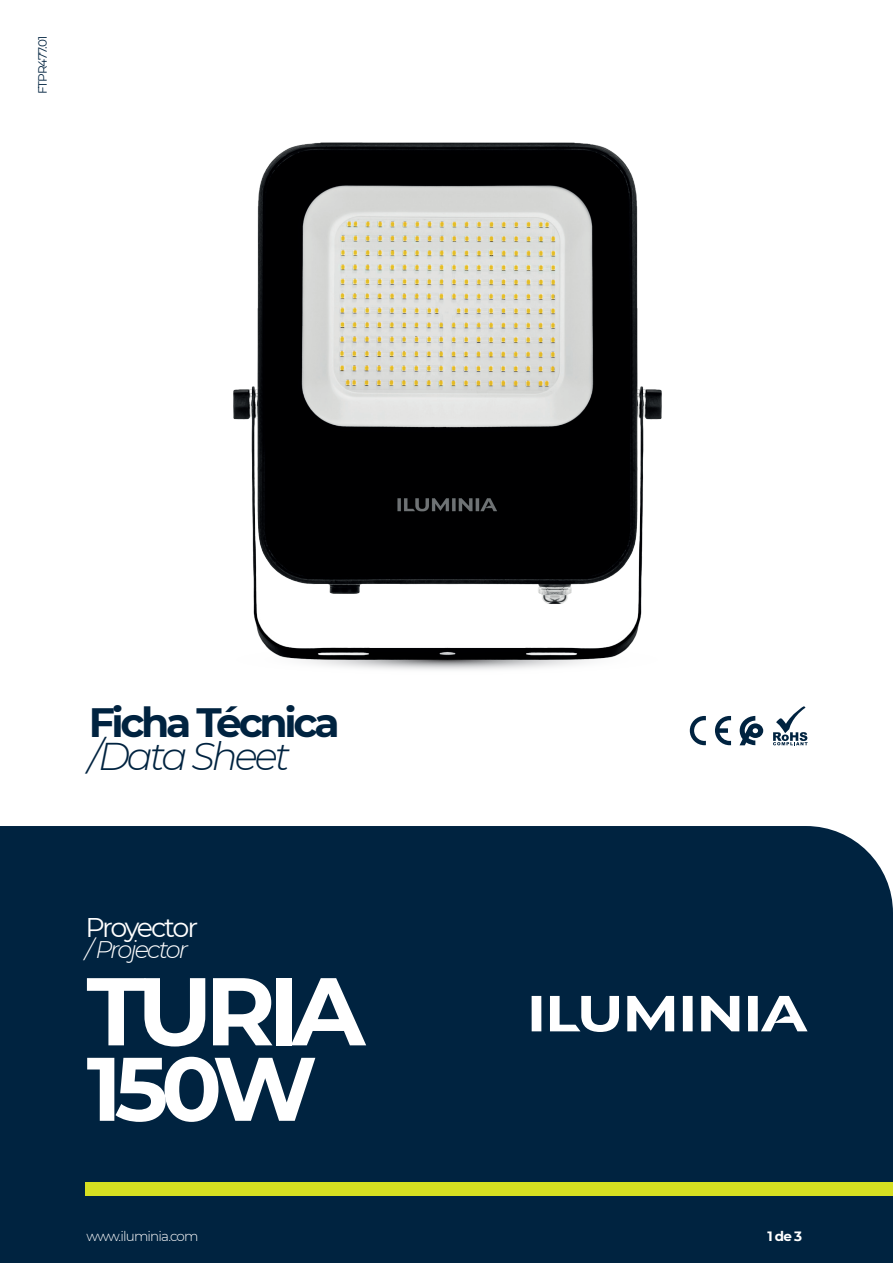
<style>
.page{position:relative;width:893px;height:1263px;background:#fff}
.page>*{position:absolute;margin:0;border:0;box-sizing:border-box;transform-origin:0 0}
.t1{font:700 96px "Montserrat";letter-spacing:-.08em;color:#fff}
.t2{font:700 90px "Montserrat";color:#fff}
.t3{font:700 40.95px "Montserrat";letter-spacing:-.08em;color:#002340}
.t4{font:italic 300 38.7px "Montserrat";letter-spacing:-.08em;color:#002340}
.t5{font:27px "Montserrat";letter-spacing:-.095em;color:#fff}
.t6{font:italic 300 24px "Montserrat";letter-spacing:-.08em;color:#fff}
.t7{font:300 13.5px "Montserrat";letter-spacing:-.06em;color:#fff}
.t8{font:700 13.5px "Montserrat";color:#fff}
.t9{font:12px "Montserrat";letter-spacing:-.08em;color:#002340}
</style>
<div class="page">
<svg style="left:301px;top:659px;width:293px;height:11px"></svg>
<img style="left:234px;top:143px;width:428px;height:516px">
<div style="left:0;top:826px;width:893px;height:386px;background:#002340"></div>
<div style="left:86px;top:1182px;width:807px;height:14px;background:#d6df21"></div>
<div style="left:0;top:1212px;width:893px;height:51px;background:#002340"></div>
<svg style="left:550px;top:996px;width:69px;height:36px"></svg>
<svg style="left:627px;top:996px;width:47px;height:35px"></svg>
<svg style="left:701px;top:996px;width:38px;height:35px"></svg>
<svg style="left:761px;top:996px;width:46px;height:35px"></svg>
<div style="left:532px;top:996px;width:9px;height:35px;background:#fff"></div>
<div style="left:683px;top:996px;width:10px;height:35px;background:#fff"></div>
<div style="left:748px;top:996px;width:10px;height:35px;background:#fff"></div>
<svg style="left:690px;top:716px;width:16px;height:29px"></svg>
<svg style="left:715px;top:716px;width:16px;height:29px"></svg>
<svg style="left:739px;top:716px;width:24px;height:29px"></svg>
<svg style="left:773px;top:706px;width:34px;height:39px"></svg>
<p class="t9" style="left:34px;top:94px;width:60px;rotate:-90deg">FTPR477.01</p>
<h3 class="t3" style="left:89px;top:693px;width:252px">Ficha Técnica</h3>
<h3 class="t4" style="left:89px;top:730px;width:203px">/Data Sheet</h3>
<h3 class="t5" style="left:86px;top:908px;width:114px">Proyector</h3>
<h3 class="t6" style="left:86px;top:933px;width:104px">/ Projector</h3>
<h1 class="t1" style="left:87px;top:942px;width:280px">TURIA</h1>
<h2 class="t2" style="left:87px;top:1024px;width:232px">150W</h2>
<p class="t7" style="left:87px;top:1227px;width:113px">www.iluminia.com</p>
<p class="t8" style="left:767px;top:1226px;width:36px">1 de 3</p>
</div>
